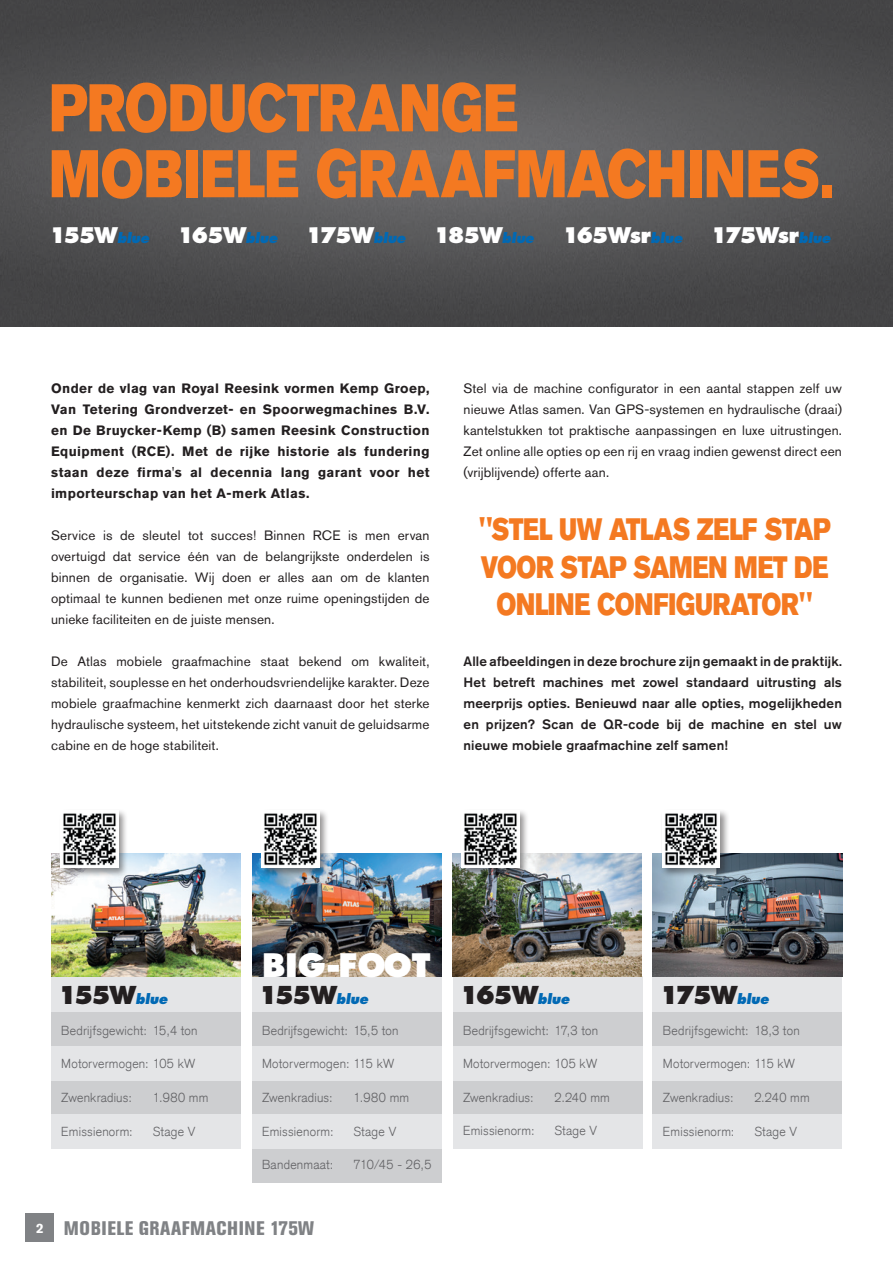
<style>
.page{position:relative;width:893px;height:1263px;background:#fff}
.page>*{position:absolute;margin:0;border:0;box-sizing:border-box;transform-origin:0 0}
.t1{font:66.6px/65.8px "Akzidenz Grotesk BQ Super";color:#f47921;scale:.8 1}
.t2{font:800 31.5px "Futura Std";color:#fff}
.t3{font:30.75px/37.5px "Akzidenz Grotesk BQ Super";letter-spacing:-.015em;color:#f47921;text-align:center;scale:1.5 1}
.t4{font:800 24px "Futura Std";letter-spacing:-.085em;color:#231f20}
.t5{font:800 21px "Futura Std";letter-spacing:-.085em;color:#fff}
.t6{font:800 condensed 19.5px "Akzidenz Grotesk Pro";letter-spacing:.03em;color:#808285}
.t7{font:13.5px/21px "Akzidenz Grotesk Pro";letter-spacing:.01em;color:#231f20;text-align:justify}
.t8{font:700 13.5px/21px "Akzidenz Grotesk Pro";letter-spacing:.025em;color:#231f20;text-align:justify}
.t9{font:500 13.5px/21px "Akzidenz Grotesk Pro";letter-spacing:.01em;color:#231f20;text-align:justify}
.t10{font:300 12.75px "Akzidenz Grotesk CE";letter-spacing:.015em;color:#636366}
.s1{font-style:italic;font-size:13.5px;color:#0169b4}
.s2{font-weight:700;font-stretch:normal;font-size:13.5px;color:#fff}
</style>
<div class="page">
<img style="left:0;top:0;width:893px;height:326px">
<div style="left:51px;top:976px;width:189px;height:37px;background:#e4e5e7"></div>
<div style="left:653px;top:976px;width:189px;height:37px;background:#e4e5e7"></div>
<div style="left:252px;top:976px;width:189px;height:37px;background:#e4e5e7"></div>
<div style="left:453px;top:976px;width:189px;height:37px;background:#e4e5e7"></div>
<img style="left:51px;top:853px;width:189px;height:123px">
<img style="left:252px;top:853px;width:190px;height:123px">
<img style="left:452px;top:853px;width:189px;height:123px">
<img style="left:653px;top:853px;width:189px;height:123px">
<div style="left:51px;top:1012px;width:189px;height:34px;background:#cdced0"></div>
<div style="left:653px;top:1012px;width:189px;height:34px;background:#cdced0"></div>
<div style="left:252px;top:1012px;width:189px;height:34px;background:#cdced0"></div>
<div style="left:453px;top:1012px;width:189px;height:34px;background:#cdced0"></div>
<div style="left:51px;top:1080px;width:189px;height:34px;background:#cdced0"></div>
<div style="left:653px;top:1080px;width:189px;height:34px;background:#cdced0"></div>
<div style="left:252px;top:1080px;width:189px;height:34px;background:#cdced0"></div>
<div style="left:252px;top:1148px;width:189px;height:34px;background:#cdced0"></div>
<div style="left:453px;top:1080px;width:189px;height:34px;background:#cdced0"></div>
<div style="left:51px;top:1046px;width:189px;height:34px;background:#e4e5e7"></div>
<div style="left:653px;top:1046px;width:189px;height:34px;background:#e4e5e7"></div>
<div style="left:252px;top:1046px;width:189px;height:34px;background:#e4e5e7"></div>
<div style="left:453px;top:1046px;width:189px;height:34px;background:#e4e5e7"></div>
<div style="left:51px;top:1114px;width:189px;height:34px;background:#e4e5e7"></div>
<div style="left:653px;top:1114px;width:189px;height:34px;background:#e4e5e7"></div>
<div style="left:252px;top:1114px;width:189px;height:34px;background:#e4e5e7"></div>
<div style="left:453px;top:1114px;width:189px;height:34px;background:#e4e5e7"></div>
<div style="left:59px;top:808px;width:69px;height:70px;background:#231f20;opacity:.5"></div>
<img style="left:61px;top:810px;width:57px;height:58px">
<div style="left:260px;top:808px;width:70px;height:70px;background:#231f20;opacity:.5"></div>
<img style="left:262px;top:810px;width:57px;height:58px">
<div style="left:460px;top:808px;width:69px;height:70px;background:#231f20;opacity:.5"></div>
<img style="left:462px;top:810px;width:57px;height:58px">
<div style="left:660px;top:808px;width:70px;height:70px;background:#231f20;opacity:.5"></div>
<img style="left:662px;top:810px;width:58px;height:58px">
<div style="left:26px;top:1213px;width:28px;height:29px;background:#808285"></div>
<h1 class="t1" style="left:49px;top:75px;width:981px">PRODUCTRANGE<br>MOBIELE GRAAFMACHINES.</h1>
<h3 class="t5" style="left:49px;top:221px;width:101px">155W<span class="s1">blue</span></h3>
<h3 class="t5" style="left:178px;top:221px;width:102px">165W<span class="s1">blue</span></h3>
<h3 class="t5" style="left:306px;top:221px;width:101px">175W<span class="s1">blue</span></h3>
<h3 class="t5" style="left:434px;top:221px;width:102px">185W<span class="s1">blue</span></h3>
<h3 class="t5" style="left:562px;top:221px;width:122px">165Wsr<span class="s1">blue</span></h3>
<h3 class="t5" style="left:711px;top:221px;width:121px">175Wsr<span class="s1">blue</span></h3>
<p class="t8" style="left:51px;top:378px;width:380px">Onder de vlag van Royal Reesink vormen Kemp Groep, Van Tetering Grondverzet- en Spoorwegmachines B.V. en De Bruycker-Kemp (B) samen Reesink Construction Equipment (RCE). Met de rijke historie als fundering staan deze firma's al decennia lang garant voor het importeurschap van het A-merk Atlas.</p>
<p class="t7" style="left:51px;top:525px;width:380px">Service is de sleutel tot succes! Binnen RCE is men ervan overtuigd dat service één van de belangrijkste onderdelen is binnen de organisatie. Wij doen er alles aan om de klanten optimaal te kunnen bedienen met onze ruime openingstijden de unieke faciliteiten en de juiste mensen.</p>
<p class="t7" style="left:51px;top:651px;width:380px">De Atlas mobiele graafmachine staat bekend om kwaliteit, stabiliteit, souplesse en het onderhoudsvriendelijke karakter. Deze mobiele graafmachine kenmerkt zich daarnaast door het sterke hydraulische systeem, het uitstekende zicht vanuit de geluidsarme cabine en de hoge stabiliteit.</p>
<p class="t7" style="left:464px;top:378px;width:380px">Stel via de machine configurator in een aantal stappen zelf uw nieuwe Atlas samen. Van GPS-systemen en hydraulische (draai) kantelstukken tot praktische aanpassingen en luxe uitrustingen.<br>Zet online alle opties op een rij en vraag indien gewenst direct een (vrijblijvende) offerte aan.</p>
<h3 class="t3" style="left:479px;top:511px;width:236px">"STEL UW ATLAS ZELF STAP<br>VOOR STAP SAMEN MET DE<br>ONLINE CONFIGURATOR"</h3>
<p class="t9" style="left:464px;top:651px;width:380px">Alle afbeeldingen in deze brochure zijn gemaakt in de praktijk.<br>Het betreft machines met zowel standaard uitrusting als meerprijs opties. Benieuwd naar alle opties, mogelijkheden en prijzen? Scan de QR-code bij de machine en stel uw nieuwe mobiele graafmachine zelf samen!</p>
<h2 class="t2" style="left:262px;top:945px;width:170px">BIG-FOOT</h2>
<h3 class="t4" style="left:58px;top:980px;width:111px">155W<span class="s1">blue</span></h3>
<h3 class="t4" style="left:259px;top:980px;width:111px">155W<span class="s1">blue</span></h3>
<h3 class="t4" style="left:460px;top:980px;width:111px">165W<span class="s1">blue</span></h3>
<h3 class="t4" style="left:660px;top:980px;width:111px">175W<span class="s1">blue</span></h3>
<p class="t10" style="left:61px;top:1022px;width:138px">Bedrijfsgewicht: 15,4 ton</p>
<p class="t10" style="left:61px;top:1056px;width:136px">Motorvermogen: 105 kW</p>
<p class="t10" style="left:61px;top:1089px;width:72px">Zwenkradius:</p>
<p class="t10" style="left:153px;top:1089px;width:57px">1.980 mm</p>
<p class="t10" style="left:61px;top:1123px;width:73px">Emissienorm:</p>
<p class="t10" style="left:153px;top:1123px;width:44px">Stage V</p>
<p class="t10" style="left:262px;top:1022px;width:138px">Bedrijfsgewicht: 15,5 ton</p>
<p class="t10" style="left:262px;top:1055px;width:134px">Motorvermogen: 115 kW</p>
<p class="t10" style="left:262px;top:1089px;width:72px">Zwenkradius:</p>
<p class="t10" style="left:353px;top:1089px;width:57px">1.980 mm</p>
<p class="t10" style="left:262px;top:1123px;width:73px">Emissienorm:</p>
<p class="t10" style="left:353px;top:1123px;width:44px">Stage V</p>
<p class="t10" style="left:262px;top:1156px;width:73px">Bandenmaat:</p>
<p class="t10" style="left:353px;top:1156px;width:79px">710/45 - 26,5</p>
<h3 class="t6" style="left:36px;top:1215px;width:279px"><span class="s2">2</span> MOBIELE GRAAFMACHINE 175W</h3>
<p class="t10" style="left:463px;top:1022px;width:137px">Bedrijfsgewicht: 17,3 ton</p>
<p class="t10" style="left:463px;top:1055px;width:136px">Motorvermogen: 105 kW</p>
<p class="t10" style="left:463px;top:1089px;width:72px">Zwenkradius:</p>
<p class="t10" style="left:554px;top:1089px;width:57px">2.240 mm</p>
<p class="t10" style="left:463px;top:1123px;width:73px">Emissienorm:</p>
<p class="t10" style="left:554px;top:1123px;width:44px">Stage V</p>
<p class="t10" style="left:663px;top:1022px;width:138px">Bedrijfsgewicht: 18,3 ton</p>
<p class="t10" style="left:663px;top:1056px;width:134px">Motorvermogen: 115 kW</p>
<p class="t10" style="left:663px;top:1089px;width:72px">Zwenkradius:</p>
<p class="t10" style="left:754px;top:1089px;width:57px">2.240 mm</p>
<p class="t10" style="left:663px;top:1123px;width:73px">Emissienorm:</p>
<p class="t10" style="left:754px;top:1123px;width:44px">Stage V</p>
</div>
